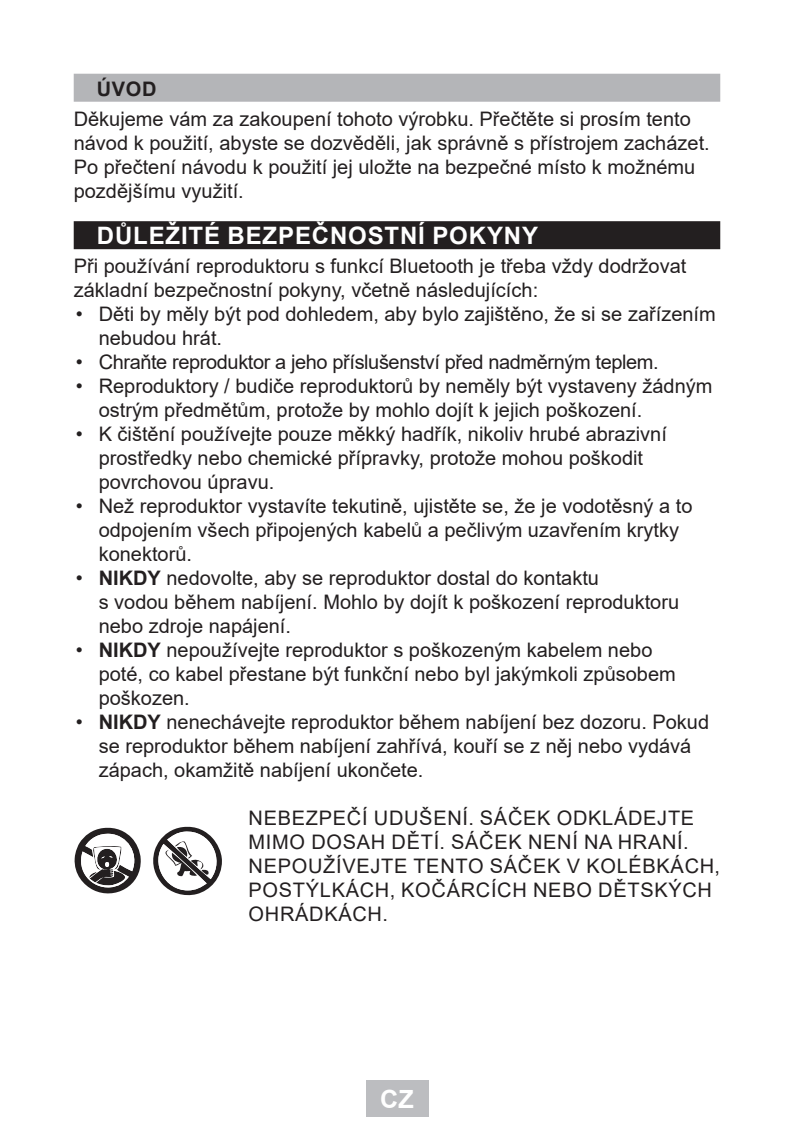
<style>
.page{position:relative;width:794px;height:1134px;background:#fff}
.page>*{position:absolute;margin:0;border:0;box-sizing:border-box;transform-origin:0 0}
.t1{font:700 25.2px "Arial";color:#fff}
.Title_BLACK{font:700 24px "Arial";letter-spacing:.035em;color:#fff}
.Text{font:20px/24px "Arial";color:#231f20}
.WARNINGS{font:20px/24px "Arial";letter-spacing:.035em;color:#231f20}
.Text-2{font:20px "Arial";letter-spacing:-.02em;color:#231f20}
.Title_GREY{font:700 20px "Arial";color:#231f20}
.s1{font-weight:700}
</style>
<div class="page">
<div style="left:366px;top:1080px;width:62px;height:37px;background:#bcbdc0"></div>
<div style="left:74px;top:74px;width:646px;height:28px;background:#b4b5b8"></div>
<div style="left:74px;top:221px;width:646px;height:28px;background:#231f20"></div>
<svg style="left:153px;top:826px;width:69px;height:70px"></svg>
<svg style="left:74px;top:827px;width:67px;height:67px"></svg>
<p class="Title_GREY" style="left:97px;top:75px;width:61px">ÚVOD</p>
<p class="Text" style="left:74px;top:107px;width:637px">Děkujeme vám za zakoupení tohoto výrobku. Přečtěte si prosím tento návod k použití, abyste se dozvěděli, jak správně s přístrojem zacházet.<br>Po přečtení návodu k použití jej uložte na bezpečné místo k možnému pozdějšímu využití.</p>
<p class="Title_BLACK" style="left:97px;top:218px;width:443px">DŮLEŽITÉ BEZPEČNOSTNÍ POKYNY</p>
<p class="Text" style="left:74px;top:254px;width:614px">Při používání reproduktoru s funkcí Bluetooth je třeba vždy dodržovat základní bezpečnostní pokyny, včetně následujících:</p>
<p class="Text" style="left:99px;top:302px;width:618px;text-indent:-23px">• Děti by měly být pod dohledem, aby bylo zajištěno, že si se zařízením nebudou hrát.</p>
<p class="Text-2" style="left:76px;top:348px;width:584px">• Chraňte reproduktor a jeho příslušenství před nadměrným teplem.</p>
<p class="Text" style="left:99px;top:374px;width:615px;text-indent:-23px">• Reproduktory / budiče reproduktorů by neměly být vystaveny žádným ostrým předmětům, protože by mohlo dojít k jejich poškození.</p>
<p class="Text" style="left:99px;top:422px;width:570px;text-indent:-23px">• K čištění používejte pouze měkký hadřík, nikoliv hrubé abrazivní prostředky nebo chemické přípravky, protože mohou poškodit povrchovou úpravu.</p>
<p class="Text" style="left:99px;top:494px;width:595px;text-indent:-23px">• Než reproduktor vystavíte tekutině, ujistěte se, že je vodotěsný a to odpojením všech připojených kabelů a pečlivým uzavřením krytky konektorů.</p>
<p class="Text" style="left:99px;top:566px;width:582px;text-indent:-23px">• <span class="s1">NIKDY</span> nedovolte, aby se reproduktor dostal do kontaktu<br>s vodou během nabíjení. Mohlo by dojít k poškození reproduktoru nebo zdroje napájení.</p>
<p class="Text" style="left:99px;top:638px;width:578px;text-indent:-23px">• <span class="s1">NIKDY</span> nepoužívejte reproduktor s poškozeným kabelem nebo poté, co kabel přestane být funkční nebo byl jakýmkoli způsobem poškozen.</p>
<p class="Text" style="left:99px;top:710px;width:612px;text-indent:-23px">• <span class="s1">NIKDY</span> nenechávejte reproduktor během nabíjení bez dozoru. Pokud se reproduktor během nabíjení zahřívá, kouří se z něj nebo vydává zápach, okamžitě nabíjení ukončete.</p>
<p class="WARNINGS" style="left:249px;top:806px;width:473px">NEBEZPEČÍ UDUŠENÍ. SÁČEK ODKLÁDEJTE<br>MIMO DOSAH DĚTÍ. SÁČEK NENÍ NA HRANÍ.<br>NEPOUŽÍVEJTE TENTO SÁČEK V KOLÉBKÁCH,<br>POSTÝLKÁCH, KOČÁRCÍCH NEBO DĚTSKÝCH<br>OHRÁDKÁCH.</p>
<p class="t1" style="left:380px;top:1082px;width:35px">CZ</p>
</div>
